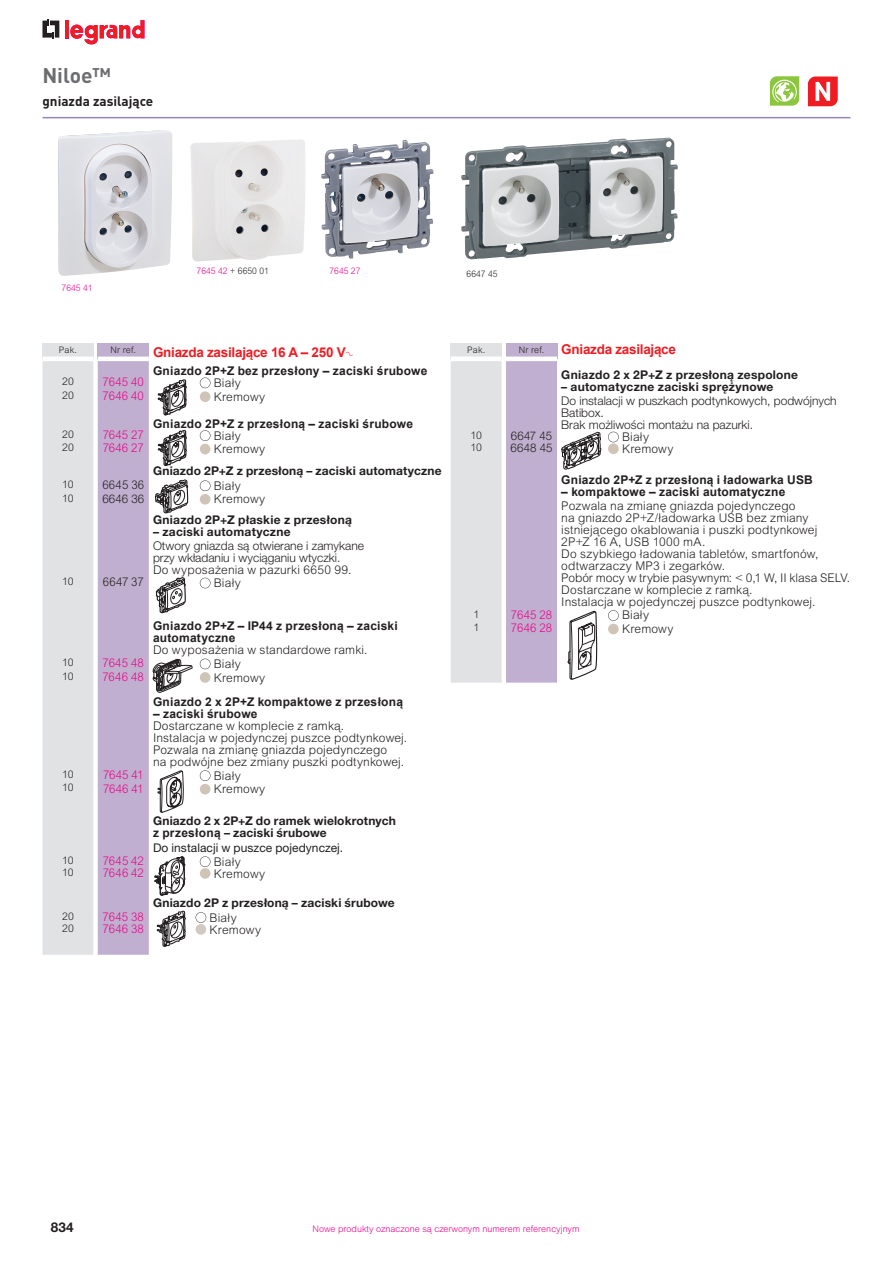
<style>
.page{position:relative;width:893px;height:1263px;background:#fff}
.page>*{position:absolute;margin:0;border:0;box-sizing:border-box;transform-origin:0 0}
.t1{font:700 21px "DIN Pro Pl";color:#6c6d70}
.t2{font:700 13.5px "Arial";letter-spacing:-.02em;color:#ee1d23}
.t3{font:700 13.5px "DIN Pro Pl";color:#231f20}
.t4{font:700 13.5px "Helvetica Neue LT Pro";color:#231f20}
.t5{font:300 12px/12px "Arial MT Pro";letter-spacing:.01em;color:#231f20}
.t6{font:300 12px/14.1px "Helvetica Neue LT Pro";color:#231f20}
.t7{font:700 12px/12.3px "Arial";letter-spacing:.02em;color:#231f20}
.t8{font:700 12px/21.9px "Helvetica Neue LT Pro";letter-spacing:.015em;color:#231f20}
.t9{font:300 12px/12px "Arial MT Pro";letter-spacing:.015em;color:#ed028c;scale:.95 1}
.t10{font:12px "Helvetica Neue LT Pro";letter-spacing:.005em;color:#231f20}
.t11{font:300 12px/12px "Helvetica Neue LT Pro";color:#231f20;scale:.95 1}
.t12{font:300 12px "Arial MT Pro";letter-spacing:.01em;color:#231f20;scale:.95 1}
.t13{font:300 10.5px/12px "Arial MT Pro";letter-spacing:-.02em;color:#231f20}
.t14{font:300 9px "Arial MT Pro";color:#ed028c}
.t15{font:300 9px "Arial MT Pro";color:#231f20}
.t16{font:300 9px "Arial MT Pro";color:#231f20;scale:.95 1}
.t17{font:300 9px "Arial MT Pro";color:#ed028c;scale:.95 1}
.s1{color:#ed028c}
.s2{font-family:"Legrand 2007";font-weight:400;font-size:7.8px}
.s3{font-family:"Arial MT Pro";font-weight:300}
.s4{font-weight:700}
.s5{font-family:"Arial MT Pro"}
.s6{font-family:"Arial";font-weight:700}
.s7{font-family:"Arial"}
</style>
<div class="page">
<hr style="left:42px;top:117px;width:808px;height:1px;background:#9589b4">
<svg style="left:42px;top:19px;width:17px;height:20px"></svg>
<hr style="left:65px;top:20px;width:4px;height:18px;background:#ee1d23">
<svg style="left:70px;top:20px;width:75px;height:24px"></svg>
<img style="left:190px;top:139px;width:115px;height:123px">
<svg style="left:770px;top:76px;width:29px;height:30px"></svg>
<svg style="left:42px;top:344px;width:168px;height:611px"></svg>
<img style="left:58px;top:130px;width:114px;height:146px">
<img style="left:321px;top:140px;width:82px;height:54px">
<svg style="left:808px;top:77px;width:30px;height:29px"></svg>
<img style="left:461px;top:138px;width:217px;height:122px">
<svg style="left:608px;top:432px;width:11px;height:10px"></svg>
<div style="left:608px;top:443px;width:11px;height:11px;background:#d0c4b7;border-radius:50%"></div>
<svg style="left:608px;top:610px;width:11px;height:11px"></svg>
<div style="left:608px;top:624px;width:11px;height:10px;background:#d0c4b7;border-radius:50%"></div>
<svg style="left:451px;top:344px;width:150px;height:338px"></svg>
<p class="t1" style="left:42px;top:61px;width:70px">Niloe™</p>
<p class="t3" style="left:42px;top:92px;width:112px">gniazda zasilające</p>
<p class="t17" style="left:62px;top:283px;width:34px">7645 41</p>
<p class="t16" style="left:197px;top:265px;width:77px"><span class="s1">7645 42</span> + 6650 01</p>
<p class="t17" style="left:329px;top:265px;width:34px">7645 27</p>
<p class="t15" style="left:59px;top:344px;width:20px">Pak.</p>
<p class="t15" style="left:111px;top:344px;width:27px">Nr ref.</p>
<p class="t2" style="left:153px;top:343px;width:202px">Gniazda zasilające 16 A – 250 V<span class="s2">A</span></p>
<p class="t7" style="left:153px;top:364px;width:276px">Gniazdo 2P+Z bez przesłony – zaciski śrubowe</p>
<p class="t13" style="left:62px;top:375px;width:13px;line-height:14.1px">20<br>20</p>
<p class="t9" style="left:103px;top:375px;width:45px;line-height:14.1px">7645 40<br>7646 40</p>
<p class="t5" style="left:214px;top:376px;width:53px;line-height:14.1px">Biały<br>Kremowy</p>
<p class="t7" style="left:153px;top:417px;width:261px">Gniazdo 2P+Z z przesłoną – zaciski śrubowe</p>
<p class="t13" style="left:62px;top:428px;width:13px">20</p>
<p class="t9" style="left:103px;top:429px;width:45px">7645 27</p>
<p class="t5" style="left:214px;top:429px;width:29px">Biały</p>
<p class="t13" style="left:62px;top:442px;width:13px">20</p>
<p class="t9" style="left:103px;top:442px;width:45px">7646 27</p>
<p class="t8" style="left:153px;top:438px;width:290px;text-indent:61px"><span class="s3">Kremowy<br></span>Gniazdo 2P+Z z przesłoną – zaciski automatyczne</p>
<p class="t13" style="left:62px;top:479px;width:13px">10</p>
<p class="t12" style="left:102px;top:477px;width:46px">6645 36</p>
<p class="t5" style="left:214px;top:480px;width:29px">Biały</p>
<p class="t13" style="left:62px;top:492px;width:13px">10</p>
<p class="t11" style="left:102px;top:492px;width:46px">6646 36</p>
<p class="t8" style="left:153px;top:489px;width:200px;line-height:20.5px;text-indent:61px"><span class="s3">Kremowy<br></span>Gniazdo 2P+Z płaskie z przesłoną</p>
<p class="t6" style="left:153px;top:524px;width:212px"><span class="s4">– zaciski automatyczne<br></span>Otwory gniazda są otwierane i zamykane</p>
<p class="t6" style="left:153px;top:552px;width:200px;line-height:12px">przy wkładaniu i wyciąganiu wtyczki.<br><span class="s5">Do wyposażenia w pazurki 6650 99.</span></p>
<p class="t13" style="left:62px;top:576px;width:13px">10</p>
<p class="t12" style="left:103px;top:575px;width:45px">6647 37</p>
<p class="t5" style="left:214px;top:577px;width:29px">Biały</p>
<p class="t7" style="left:153px;top:619px;width:246px">Gniazdo 2P+Z – IP44 z przesłoną – zaciski automatyczne<br><span class="s3">Do wyposażenia w standardowe ramki.</span></p>
<p class="t13" style="left:62px;top:657px;width:13px">10</p>
<p class="t9" style="left:103px;top:657px;width:45px">7645 48</p>
<p class="t5" style="left:214px;top:658px;width:29px">Biały</p>
<p class="t13" style="left:62px;top:670px;width:13px">10</p>
<p class="t9" style="left:103px;top:671px;width:45px">7646 48</p>
<p class="t7" style="left:153px;top:666px;width:251px;line-height:23.9px;text-indent:61px"><span class="s3">Kremowy<br></span>Gniazdo 2 x 2P+Z kompaktowe z przesłoną</p>
<p class="t5" style="left:153px;top:707px;width:256px"><span class="s6">– zaciski śrubowe<br></span>Dostarczane w komplecie z ramką.<br>Instalacja w pojedynczej puszce podtynkowej.<br>Pozwala na zmianę gniazda pojedynczego<br>na podwójne bez zmiany puszki podtynkowej.</p>
<p class="t13" style="left:62px;top:768px;width:13px">10</p>
<p class="t9" style="left:103px;top:769px;width:44px">7645 41</p>
<p class="t5" style="left:214px;top:769px;width:29px">Biały</p>
<p class="t13" style="left:62px;top:782px;width:13px">10</p>
<p class="t9" style="left:103px;top:782px;width:44px">7646 41</p>
<p class="t5" style="left:214px;top:783px;width:53px">Kremowy</p>
<p class="t8" style="left:153px;top:815px;width:244px;line-height:12px">Gniazdo 2 x 2P+Z do ramek wielokrotnych <span class="s7">z przesłoną</span> – zaciski śrubowe</p>
<p class="t10" style="left:153px;top:840px;width:192px">Do instalacji w puszce pojedynczej.</p>
<p class="t13" style="left:62px;top:854px;width:13px">10<br>10</p>
<p class="t9" style="left:103px;top:855px;width:45px">7645 42<br>7646 42</p>
<p class="t5" style="left:214px;top:855px;width:53px">Biały<br>Kremowy</p>
<p class="t8" style="left:153px;top:892px;width:243px">Gniazdo 2P z przesłoną – zaciski śrubowe</p>
<p class="t13" style="left:62px;top:910px;width:13px">20<br>20</p>
<p class="t9" style="left:103px;top:911px;width:45px">7645 38<br>7646 38</p>
<p class="t5" style="left:210px;top:911px;width:53px">Biały<br>Kremowy</p>
<p class="t16" style="left:467px;top:268px;width:34px">6647 45</p>
<p class="t15" style="left:467px;top:344px;width:20px">Pak.</p>
<p class="t15" style="left:519px;top:344px;width:27px">Nr ref.</p>
<p class="t2" style="left:561px;top:339px;width:116px">Gniazda zasilające</p>
<p class="t8" style="left:561px;top:363px;width:238px">Gniazdo 2 x 2P+Z z przesłoną zespolone</p>
<p class="t6" style="left:561px;top:379px;width:277px"><span class="s4">– automatyczne zaciski sprężynowe<br></span>Do instalacji w puszkach podtynkowych, podwójnych</p>
<p class="t6" style="left:561px;top:406px;width:193px;line-height:12px">Batibox.<br>Brak możliwości montażu na pazurki.</p>
<p class="t13" style="left:470px;top:430px;width:13px">10<br>10</p>
<p class="t11" style="left:511px;top:430px;width:46px">6647 45<br>6648 45</p>
<p class="t5" style="left:622px;top:431px;width:53px">Biały<br>Kremowy</p>
<p class="t7" style="left:561px;top:474px;width:253px">Gniazdo 2P+Z z przesłoną i ładowarka USB</p>
<p class="t5" style="left:561px;top:485px;width:236px;line-height:13.6px"><span class="s6">– kompaktowe – zaciski automatyczne<br></span>Pozwala na zmianę gniazda pojedynczego</p>
<p class="t5" style="left:561px;top:512px;width:290px">na gniazdo 2P+Z/ładowarka USB bez zmiany istniejącego okablowania i puszki podtynkowej<br>2P+Z 16 A, USB 1000 mA.<br>Do szybkiego ładowania tabletów, smartfonów, odtwarzaczy MP3 i zegarków.<br>Pobór mocy w trybie pasywnym: &lt; 0,1 W, II klasa SELV.<br>Dostarczane w komplecie z ramką.<br>Instalacja w pojedynczej puszce podtynkowej.</p>
<p class="t13" style="left:473px;top:608px;width:7px">1</p>
<p class="t9" style="left:511px;top:609px;width:45px">7645 28</p>
<p class="t5" style="left:622px;top:609px;width:29px">Biały</p>
<p class="t13" style="left:473px;top:622px;width:7px">1</p>
<p class="t9" style="left:511px;top:622px;width:45px">7646 28</p>
<p class="t5" style="left:622px;top:623px;width:53px">Kremowy</p>
<p class="t4" style="left:51px;top:1219px;width:24px">834</p>
<p class="t14" style="left:313px;top:1223px;width:268px">Nowe produkty oznaczone są czerwonym numerem referencyjnym</p>
</div>
